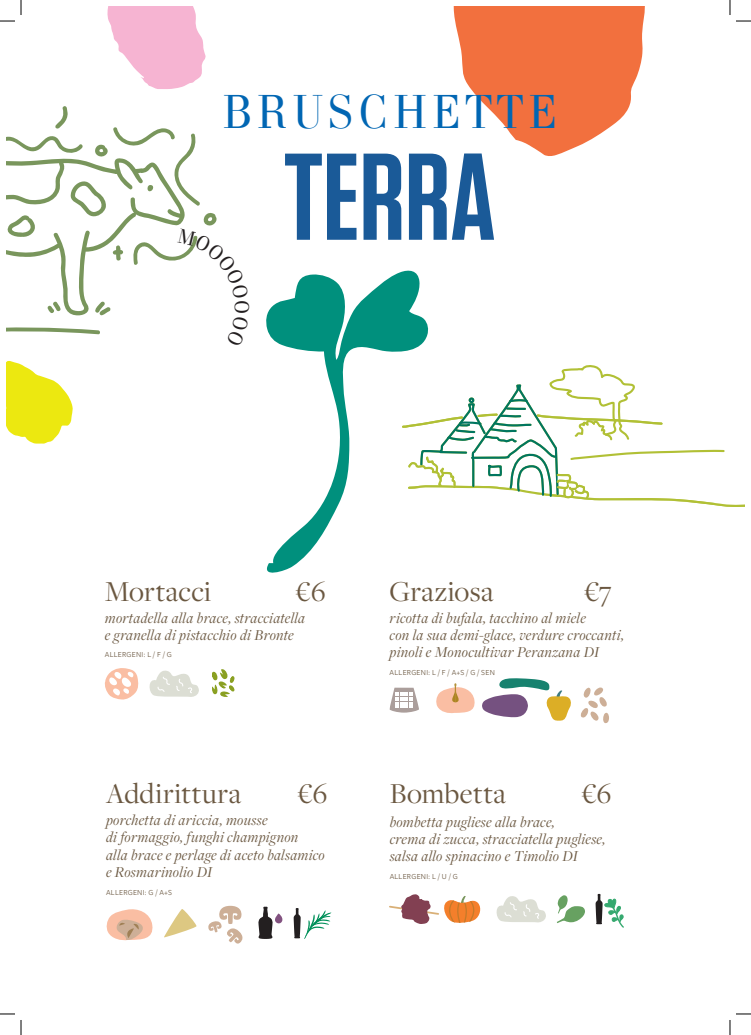
<style>
.page{position:relative;width:751px;height:1035px;background:#fff}
.page>*{position:absolute;margin:0;border:0;box-sizing:border-box;transform-origin:0 0}
.t1{font:600 123px "Tungsten";color:#1a5a98}
.t2{font:48px "Cellini Titling";letter-spacing:.1em;color:#0166b3}
.t3{font:30px "Freight Disp Pro";letter-spacing:.015em;color:#6b5841}
.INGREDIENTI{font:italic 15.8px/17.4px "Freight Disp Pro";letter-spacing:.02em;color:#6b5841}
.INGREDIENTI-2{font:8px "Freight Sans Pro";letter-spacing:.03em;color:#6b5841}
</style>
<div class="page">
<svg style="left:453px;top:7px;width:192px;height:149px"></svg>
<svg style="left:107px;top:7px;width:99px;height:82px"></svg>
<svg style="left:429px;top:365px;width:315px;height:142px"></svg>
<svg style="left:104px;top:668px;width:35px;height:31px"></svg>
<svg style="left:212px;top:669px;width:23px;height:28px"></svg>
<svg style="left:149px;top:670px;width:50px;height:27px"></svg>
<svg style="left:106px;top:909px;width:47px;height:31px"></svg>
<svg style="left:208px;top:905px;width:35px;height:39px"></svg>
<svg style="left:258px;top:906px;width:25px;height:32px"></svg>
<svg style="left:389px;top:687px;width:30px;height:25px"></svg>
<svg style="left:496px;top:896px;width:50px;height:26px"></svg>
<svg style="left:557px;top:895px;width:28px;height:27px"></svg>
<svg style="left:294px;top:908px;width:37px;height:30px"></svg>
<svg style="left:389px;top:894px;width:92px;height:29px"></svg>
<svg style="left:482px;top:678px;width:89px;height:42px"></svg>
<svg style="left:580px;top:687px;width:29px;height:36px"></svg>
<svg style="left:266px;top:270px;width:163px;height:303px"></svg>
<svg style="left:7px;top:361px;width:66px;height:82px"></svg>
<svg style="left:595px;top:893px;width:29px;height:35px"></svg>
<svg style="left:164px;top:909px;width:33px;height:28px"></svg>
<svg style="left:436px;top:683px;width:39px;height:30px"></svg>
<svg style="left:736px;top:20px;width:15px;height:2px"></svg>
<svg style="left:736px;top:1013px;width:15px;height:1px"></svg>
<svg style="left:0;top:0;width:22px;height:22px"></svg>
<svg style="left:0;top:1013px;width:22px;height:21px"></svg>
<svg style="left:729px;top:0;width:1px;height:15px"></svg>
<svg style="left:729px;top:1020px;width:1px;height:14px"></svg>
<svg style="left:7px;top:106px;width:210px;height:229px"></svg>
<p class="t2" style="left:222px;top:84px;width:336px">BRUSCHETTE</p>
<p class="t1" style="left:284px;top:132px;width:213px">TERRA</p>
<p class="t3" style="left:105px;top:571px;width:108px">Mortacci</p>
<p class="t3" style="left:296px;top:571px;width:31px">€6</p>
<p class="INGREDIENTI" style="left:105px;top:608px;width:202px">mortadella alla brace, stracciatella e granella di pistacchio di Bronte</p>
<p class="INGREDIENTI-2" style="left:105px;top:649px;width:69px">ALLERGENI: L / F / G</p>
<p class="t3" style="left:106px;top:774px;width:136px">Addirittura</p>
<p class="t3" style="left:298px;top:774px;width:31px">€6</p>
<p class="INGREDIENTI" style="left:106px;top:810px;width:220px">porchetta di ariccia, mousse<br>di formaggio, funghi champignon<br>alla brace e perlage di aceto balsamico e Rosmarinolio DI</p>
<p class="INGREDIENTI-2" style="left:106px;top:886px;width:68px">ALLERGENI: G / A+S</p>
<p class="t3" style="left:389px;top:571px;width:105px">Graziosa</p>
<p class="t3" style="left:584px;top:571px;width:29px">€7</p>
<p class="INGREDIENTI" style="left:389px;top:608px;width:236px">ricotta di bufala, tacchino al miele<br>con la sua demi-glace, verdure croccanti, pinoli e Monocultivar Peranzana DI</p>
<p class="INGREDIENTI-2" style="left:389px;top:666px;width:107px">ALLERGENI: L / F / A+S / G / SEN</p>
<p class="t3" style="left:390px;top:774px;width:118px">Bombetta</p>
<p class="t3" style="left:581px;top:774px;width:31px">€6</p>
<p class="INGREDIENTI" style="left:390px;top:812px;width:217px">bombetta pugliese alla brace,<br>crema di zucca, stracciatella pugliese, salsa allo spinacino e Timolio DI</p>
<p class="INGREDIENTI-2" style="left:390px;top:870px;width:70px">ALLERGENI: L / U / G</p>
</div>
